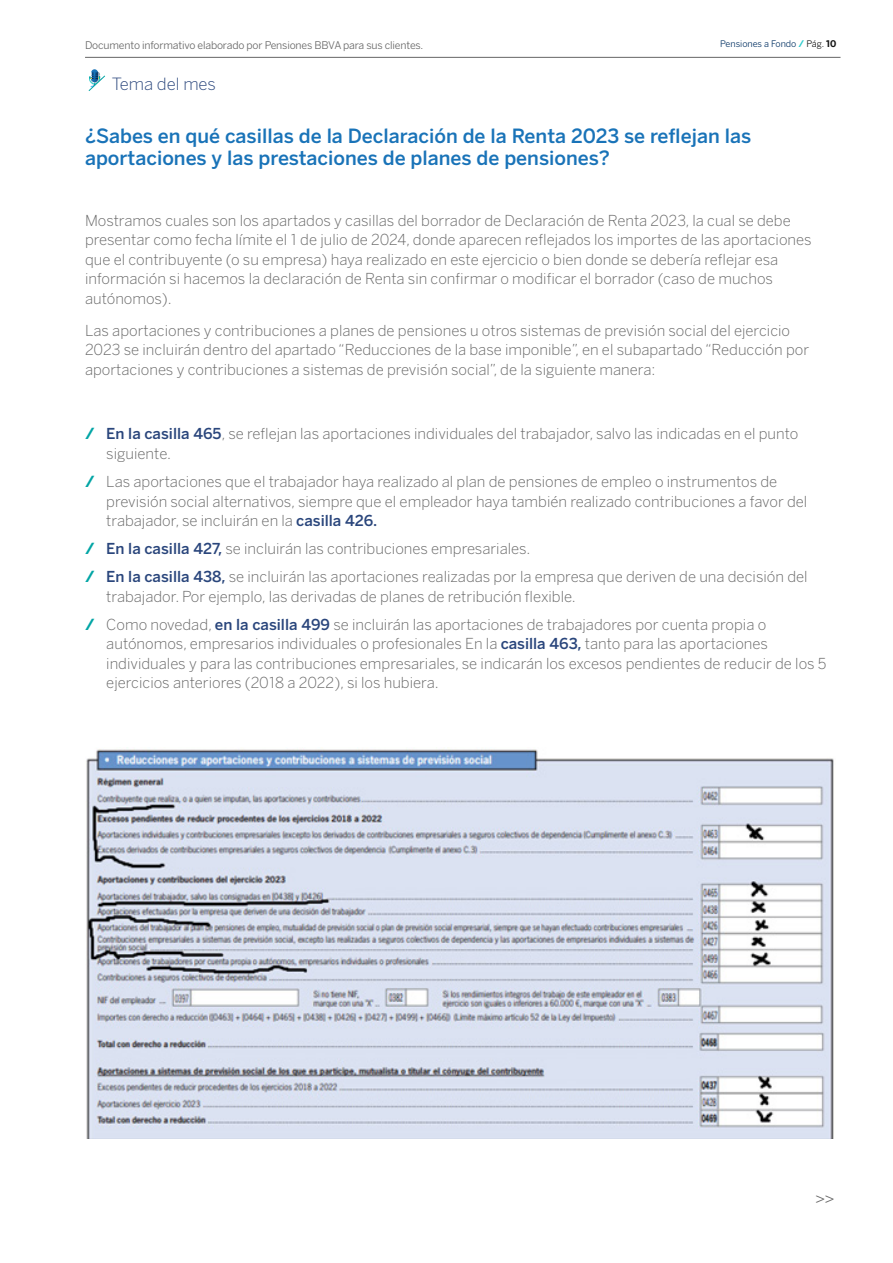
<style>
.page{position:relative;width:893px;height:1263px;background:#fff}
.page>*{position:absolute;margin:0;border:0;box-sizing:border-box;transform-origin:0 0}
.Titulo_4{font:500 19.5px/22.5px "Benton Sans BBVA";color:#1973b8}
.t1{font:300 16.8px "BBVA Benton Sans";color:#2a467c}
.t2{font:300 15px/19.5px "Benton Sans BBVA";color:#666}
.t3{font:15px "Benton Sans BBVA";color:#666}
.t4{font:10.5px "Benton Sans BBVA";letter-spacing:-.015em;color:#666}
.t5{font:9px "Benton Sans BBVA";color:#043263}
.s1{font-family:"BBVA Benton Sans";font-weight:700;color:#2dcccd}
.s2{color:#121212}
.s3{font-family:"BBVA Benton Sans";font-weight:700;color:#121212}
.s4{font-family:"BBVA Benton Sans";font-weight:700;color:#02a5a5}
.s5{font-weight:500;color:#2a467c}
</style>
<div class="page">
<hr style="left:85px;top:57px;width:755px;height:1px;background:#666">
<svg style="left:88px;top:69px;width:17px;height:22px"></svg>
<img style="left:86px;top:749px;width:748px;height:389px">
<p class="t4" style="left:85px;top:39px;width:340px">Documento informativo elaborado por Pensiones BBVA para sus clientes.</p>
<p class="t5" style="left:720px;top:39px;width:118px">Pensiones a Fondo <span class="s1">/</span> <span class="s2">Pág.</span> <span class="s3">10</span></p>
<p class="t1" style="left:112px;top:74px;width:106px">Tema del mes</p>
<p class="Titulo_4" style="left:85px;top:125px;width:668px">¿Sabes en qué casillas de la Declaración de la Renta 2023 se reflejan las aportaciones y las prestaciones de planes de pensiones?</p>
<p class="t2" style="left:85px;top:210px;width:728px">Mostramos cuales son los apartados y casillas del borrador de Declaración de Renta 2023, la cual se debe presentar como fecha límite el 1 de julio de 2024, donde aparecen reflejados los importes de las aportaciones que el contribuyente (o su empresa) haya realizado en este ejercicio o bien donde se debería reflejar esa información si hacemos la declaración de Renta sin confirmar o modificar el borrador (caso de muchos autónomos).</p>
<p class="t2" style="left:85px;top:321px;width:726px">Las aportaciones y contribuciones a planes de pensiones u otros sistemas de previsión social del ejercicio<br>2023 se incluirán dentro del apartado “Reducciones de la base imponible”, en el subapartado “Reducción por aportaciones y contribuciones a sistemas de previsión social”, de la siguiente manera:</p>
<p class="t2" style="left:106px;top:424px;width:694px;text-indent:-21px"><span class="s4">/</span> <span class="s5">En la casilla 465</span>, se reflejan las aportaciones individuales del trabajador, salvo las indicadas en el punto siguiente.</p>
<p class="t2" style="left:106px;top:472px;width:702px;text-indent:-21px"><span class="s4">/</span> Las aportaciones que el trabajador haya realizado al plan de pensiones de empleo o instrumentos de previsión social alternativos, siempre que el empleador haya también realizado contribuciones a favor del trabajador, se incluirán en la <span class="s5">casilla 426.</span></p>
<p class="t2" style="left:85px;top:539px;width:447px"><span class="s4">/</span> <span class="s5">En la casilla 427,</span> se incluirán las contribuciones empresariales.</p>
<p class="t2" style="left:106px;top:567px;width:703px;text-indent:-21px"><span class="s4">/</span> <span class="s5">En la casilla 438,</span> se incluirán las aportaciones realizadas por la empresa que deriven de una decisión del trabajador. Por ejemplo, las derivadas de planes de retribución flexible.</p>
<p class="t2" style="left:106px;top:614px;width:722px;text-indent:-21px"><span class="s4">/</span> Como novedad, <span class="s5">en la casilla 499</span> se incluirán las aportaciones de trabajadores por cuenta propia o autónomos, empresarios individuales o profesionales En la <span class="s5">casilla 463,</span> tanto para las aportaciones individuales y para las contribuciones empresariales, se indicarán los excesos pendientes de reducir de los 5 ejercicios anteriores (2018 a 2022), si los hubiera.</p>
<p class="t3" style="left:815px;top:1190px;width:20px">&gt;&gt;</p>
</div>
